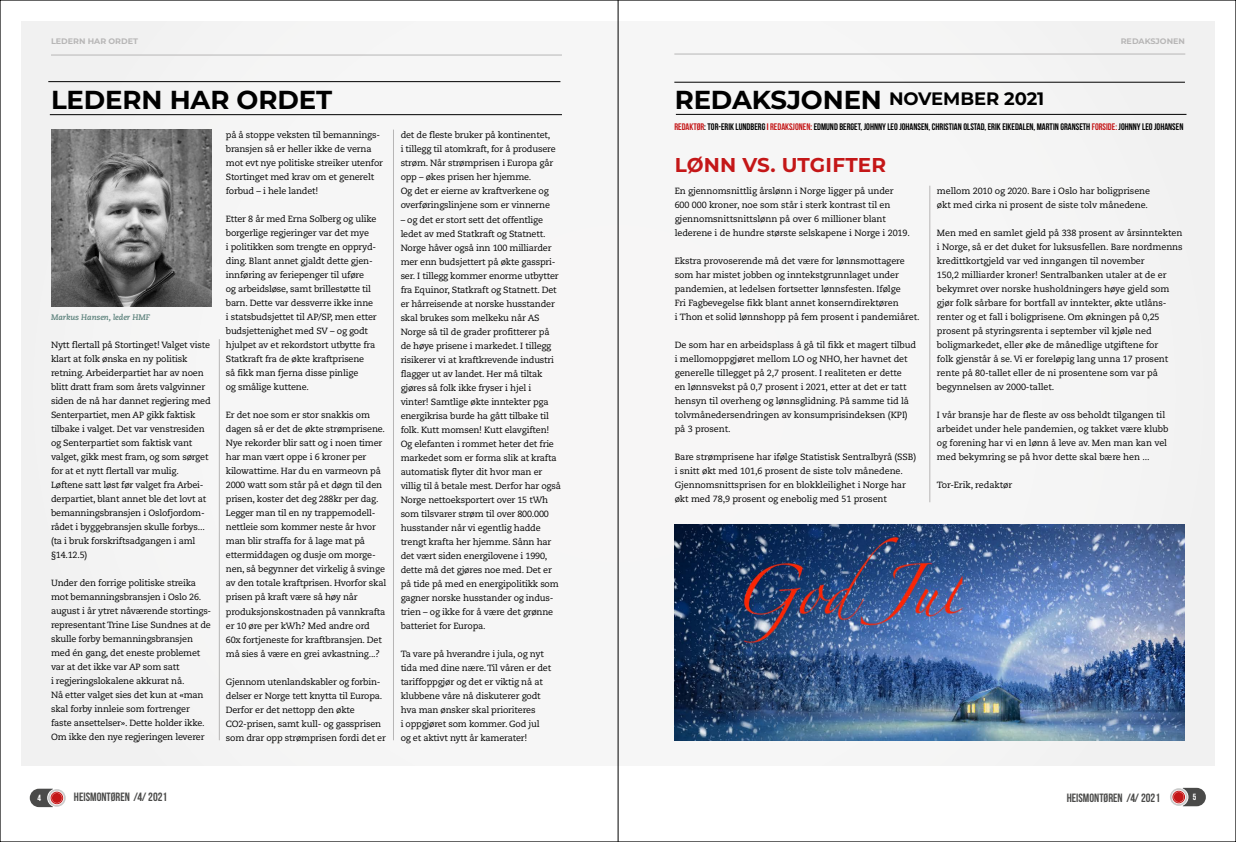
<style>
.page{position:relative;width:1236px;height:842px;background:#fff}
.page>*{position:absolute;margin:0;border:0;box-sizing:border-box;transform-origin:0 0}
.t1{font:700 26px "Montserrat";letter-spacing:-.005em;color:#000}
.t2{font:700 20px "Montserrat";letter-spacing:.01em;color:#c41718}
.t3{font:700 18px "Montserrat";letter-spacing:-.005em;color:#000}
.t4{font:12px "Bebas Neue";color:#4a4a49}
.t5{font:9.5px "Bebas Neue";color:#000}
.t6{font:9px/14px "Caecilia LT Std";letter-spacing:-.02em;color:#000}
.t7{font:9px "Bebas Neue";color:#fff}
.t8{font:700 8px "Montserrat";color:#b7b6b6}
.t9{font:italic 700 8px "Caecilia LT Std";letter-spacing:-.01em;color:#5a807a}
.s1{font-size:26px}
.s2{color:#c41718}
.s3{font-weight:700;color:#c00000}
</style>
<div class="page">
<svg style="left:48px;top:789px;width:18px;height:18px"></svg>
<div style="left:51px;top:792px;width:12px;height:12px;background:#c82c2d;border-radius:50%"></div>
<svg style="left:30px;top:789px;width:32px;height:18px"></svg>
<svg style="left:1170px;top:788px;width:17px;height:18px"></svg>
<svg style="left:1173px;top:788px;width:33px;height:18px"></svg>
<div style="left:21px;top:21px;width:1194px;height:744px;background:#f6f6f6"></div>
<hr style="left:51px;top:55px;width:511px;height:1px;background:#b7b6b6">
<hr style="left:674px;top:54px;width:511px;height:1px;background:#b7b6b6">
<hr style="left:48px;top:81px;width:512px;height:1px;background:#000">
<hr style="left:50px;top:114px;width:512px;height:1px;background:#000">
<hr style="left:674px;top:82px;width:511px;height:1px;background:#000">
<hr style="left:676px;top:114px;width:510px;height:1px;background:#000">
<hr style="left:219px;top:339px;width:1px;height:401px;background:#b7b6b6">
<hr style="left:393px;top:130px;width:1px;height:610px;background:#b7b6b6">
<img style="left:51px;top:130px;width:161px;height:176px">
<img style="left:674px;top:524px;width:511px;height:216px">
<hr style="left:930px;top:186px;width:1px;height:316px;background:#b7b6b6">
<hr style="left:618px;top:0;width:1px;height:842px;background:#000">
<p class="t8" style="left:51px;top:36px;width:89px">LEDERN HAR ORDET</p>
<p class="t8" style="left:1121px;top:36px;width:66px">REDAKSJONEN</p>
<h1 class="t1" style="left:51px;top:81px;width:283px">LEDERN HAR ORDET</h1>
<p class="t9" style="left:51px;top:312px;width:101px">Markus Hansen, leder HMF</p>
<p class="t6" style="left:51px;top:338px;width:161px">Nytt flertall på Stortinget! Valget viste klart at folk ønska en ny politisk retning. Arbeiderpartiet har av noen blitt dratt fram som årets valgvinner siden de nå har dannet regjering med Senterpartiet, men AP gikk faktisk tilbake i valget. Det var venstresiden og Senterpartiet som faktisk vant valget, gikk mest fram, og som sørget for at et nytt flertall var mulig.<br>Løftene satt løst før valget fra Arbei&shy;derpartiet, blant annet ble det lovt at bemanningsbransjen i Oslofjordom&shy;rådet i byggebransjen skulle forbys... (ta i bruk forskriftsadgangen i aml §14.12.5)</p>
<p class="t6" style="left:51px;top:576px;width:162px">Under den forrige politiske streika mot bemanningsbransjen i Oslo 26. august i år ytret nåværende stortings&shy;representant Trine Lise Sundnes at de skulle forby bemanningsbransjen med én gang, det eneste problemet var at det ikke var AP som satt<br>i regjeringslokalene akkurat nå.<br>Nå etter valget sies det kun at «man skal forby innleie som fortrenger faste ansettelser». Dette holder ikke.<br>Om ikke den nye regjeringen leverer</p>
<p class="t6" style="left:226px;top:128px;width:159px">på å stoppe veksten til bemannings&shy;bransjen så er heller ikke de verna mot evt nye politiske streiker utenfor Stortinget med krav om et generelt forbud – i hele landet!</p>
<p class="t6" style="left:226px;top:212px;width:152px">Etter 8 år med Erna Solberg og ulike borgerlige regjeringer var det mye<br>i politikken som trengte en oppryd&shy;ding. Blant annet gjaldt dette gjen&shy;innføring av feriepenger til uføre<br>og arbeidsløse, samt brillestøtte til barn. Dette var dessverre ikke inne i statsbudsjettet til AP/SP, men etter budsjettenighet med SV – og godt hjulpet av et rekordstort utbytte fra Statkraft fra de økte kraftprisene<br>så fikk man fjerna disse pinlige<br>og smålige kuttene.</p>
<p class="t6" style="left:226px;top:408px;width:162px">Er det noe som er stor snakkis om dagen så er det de økte strømprisene.<br>Nye rekorder blir satt og i noen timer har man vært oppe i 6 kroner per kilowattime. Har du en varmeovn på 2000 watt som står på et døgn til den prisen, koster det deg 288kr per dag.<br>Legger man til en ny trappemodell&shy;nettleie som kommer neste år hvor man blir straffa for å lage mat på ettermiddagen og dusje om morge&shy;nen, så begynner det virkelig å svinge av den totale kraftprisen. Hvorfor skal prisen på kraft være så høy når produksjonskostnaden på vannkrafta er 10 øre per kWh? Med andre ord 60x fortjeneste for kraftbransjen. Det må sies å være en grei avkastning... ?</p>
<p class="t6" style="left:226px;top:674px;width:162px">Gjennom utenlandskabler og forbin&shy;delser er Norge tett knytta til Europa.<br>Derfor er det nettopp den økte CO2-prisen, samt kull- og gassprisen som drar opp strømprisen fordi det er</p>
<p class="t6" style="left:401px;top:128px;width:157px">det de fleste bruker på kontinentet,<br>i tillegg til atomkraft, for å produsere strøm. Når strømprisen i Europa går opp – økes prisen her hjemme.<br>Og det er eierne av kraftverkene og overføringslinjene som er vinnerne</p>
<p class="t6" style="left:401px;top:213px;width:162px">– og det er stort sett det offentlige ledet av med Statkraft og Statnett.<br>Norge håver også inn 100 milliarder mer enn budsjettert på økte gasspri&shy;ser. I tillegg kommer enorme utbytter fra Equinor, Statkraft og Statnett. Det er hårreisende at norske husstander skal brukes som melkeku når AS Norge så til de grader profitterer på de høye prisene i markedet. I tillegg risikerer vi at kraftkrevende industri flagger ut av landet. Her må tiltak gjøres så folk ikke fryser i hjel i vinter! Samtlige økte inntekter pga energikrisa burde ha gått tilbake til folk. Kutt momsen! Kutt elavgiften!<br>Og elefanten i rommet heter det frie markedet som er forma slik at krafta automatisk flyter dit hvor man er villig til å betale mest. Derfor har også Norge nettoeksportert over 15 tWh som tilsvarer strøm til over 800.000 husstander når vi egentlig hadde trengt krafta her hjemme. Sånn har det vært siden energilovene i 1990, dette må det gjøres noe med. Det er på tide på med en energipolitikk som gagner norske husstander og indus&shy;trien – og ikke for å være det grønne batteriet for Europa.</p>
<p class="t6" style="left:401px;top:647px;width:152px">Ta vare på hverandre i jula, og nyt tida med dine nære. Til våren er det tariffoppgjør og det er viktig nå at klubbene våre nå diskuterer godt hva man ønsker skal prioriteres<br>i oppgjøret som kommer. God jul og et aktivt nytt år kamerater!</p>
<h3 class="t3" style="left:675px;top:85px;width:371px"><span class="s1">REDAKSJONEN</span> NOVEMBER 2021</h3>
<p class="t5" style="left:674px;top:122px;width:511px"><span class="s2">REDAKTØR</span>: TOR-ERIK LUNDBERG <span class="s3">I</span> <span class="s2">REDAKSJONEN</span><span class="s3">:</span>EDMUND BERGET, JOHNNY LEO JOHANSEN, CHRISTIAN OLSTAD, ERIK EIKEDALEN, MARTIN GRANSETH <span class="s2">FORSIDE:</span> JOHNNY LEO JOHANSEN</p>
<h2 class="t2" style="left:675px;top:150px;width:213px">LØNN VS. UTGIFTER</h2>
<p class="t6" style="left:675px;top:184px;width:235px">En gjennomsnittlig årslønn i Norge ligger på under 600 000 kroner, noe som står i sterk kontrast til en gjennomsnittsnittslønn på over 6 millioner blant lederene i de hundre største selskapene i Norge i 2019.</p>
<p class="t6" style="left:675px;top:254px;width:245px">Ekstra provoserende må det være for lønnsmottagere som har mistet jobben og inntekstgrunnlaget under pandemien, at ledelsen fortsetter lønnsfesten. Ifølge<br>Fri Fagbevegelse fikk blant annet konserndirektøren<br>i Thon et solid lønnshopp på fem prosent i pandemiåret.</p>
<p class="t6" style="left:675px;top:338px;width:243px">De som har en arbeidsplass å gå til fikk et magert tilbud i mellomoppgjøret mellom LO og NHO, her havnet det generelle tillegget på 2,7 prosent. I realiteten er dette<br>en lønnsvekst på 0,7 prosent i 2021, etter at det er tatt hensyn til overheng og lønnsglidning. På samme tid lå tolvmånedersendringen av konsumprisindeksen (KPI) på 3 prosent.</p>
<p class="t6" style="left:675px;top:450px;width:243px">Bare strømprisene har ifølge Statistisk Sentralbyrå (SSB) i snitt økt med 101,6 prosent de siste tolv månedene.<br>Gjennomsnittsprisen for en blokkleilighet i Norge har økt med 78,9 prosent og enebolig med 51 prosent</p>
<p class="t6" style="left:937px;top:184px;width:215px">mellom 2010 og 2020. Bare i Oslo har boligprisene økt med cirka ni prosent de siste tolv månedene.</p>
<p class="t6" style="left:937px;top:226px;width:247px">Men med en samlet gjeld på 338 prosent av årsinntekten i Norge, så er det duket for luksusfellen. Bare nordmenns kredittkortgjeld var ved inngangen til november<br>150,2 milliarder kroner! Sentralbanken utaler at de er bekymret over norske husholdningers høye gjeld som gjør folk sårbare for bortfall av inntekter, økte utlåns&shy;renter og et fall i boligprisene. Om økningen på 0,25 prosent på styringsrenta i september vil kjøle ned boligmarkedet, eller øke de månedlige utgiftene for<br>folk gjenstår å se. Vi er foreløpig lang unna 17 prosent rente på 80-tallet eller de ni prosentene som var på begynnelsen av 2000-tallet.</p>
<p class="t6" style="left:937px;top:408px;width:233px">I vår bransje har de fleste av oss beholdt tilgangen til arbeidet under hele pandemien, og takket være klubb og forening har vi en lønn å leve av. Men man kan vel med bekymring se på hvor dette skal bære hen ...</p>
<p class="t6" style="left:937px;top:478px;width:77px">Tor-Erik, redaktør</p>
<p class="t7" style="left:38px;top:793px;width:5px">4</p>
<h3 class="t4" style="left:74px;top:791px;width:95px">HEISMONTØREN /4/ 2021</h3>
<h3 class="t4" style="left:1067px;top:791px;width:95px">HEISMONTØREN /4/ 2021</h3>
<p class="t7" style="left:1193px;top:792px;width:5px">5</p>
</div>
